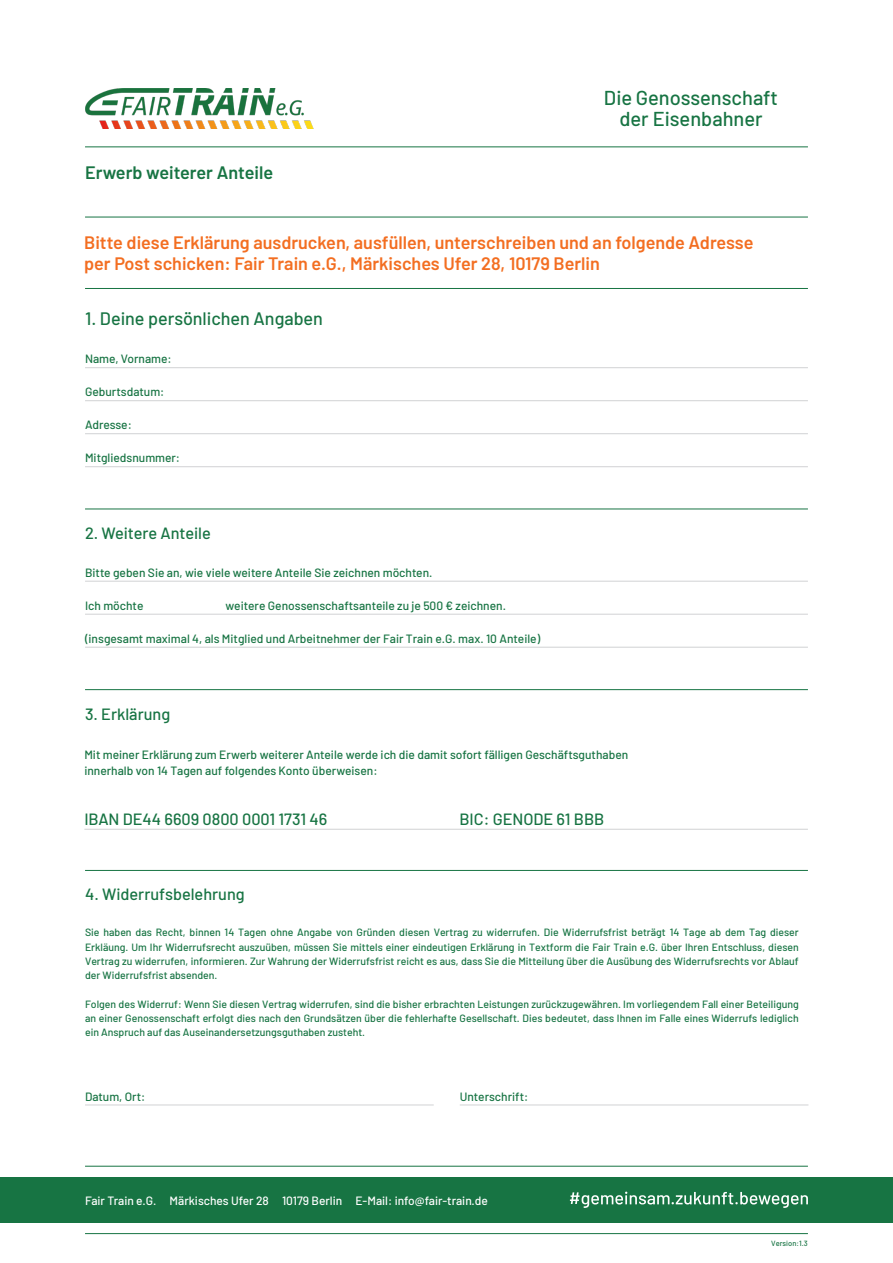
<style>
.page{position:relative;width:893px;height:1263px;background:#fff}
.page>*{position:absolute;margin:0;border:0;box-sizing:border-box;transform-origin:0 0}
.t1{font:500 20.1px "Barlow";color:#177443}
.t2{font:600 18px/21px "Barlow";color:#f36e21}
.t3{font:500 18px "Barlow";color:#177443}
.t4{font:600 18px "Barlow";color:#177443}
.t5{font:500 16.35px "Barlow";color:#177443}
.t6{font:500 12px/16.5px "Barlow";color:#177443}
.t7{font:500 12px "Barlow";color:#fff}
.t8{font:500 10.5px/14.2px "Barlow";color:#177443;text-align:justify}
.Bodytext_grün{font:500 7.5px "Barlow";color:#177443}
.s1{color:#fff}
</style>
<div class="page">
<hr style="left:85px;top:146px;width:723px;height:1px;background:#177443">
<hr style="left:85px;top:217px;width:723px;height:1px;background:#177443">
<hr style="left:85px;top:288px;width:723px;height:1px;background:#177443">
<hr style="left:85px;top:509px;width:723px;height:1px;background:#177443">
<hr style="left:85px;top:689px;width:723px;height:1px;background:#177443">
<hr style="left:85px;top:1166px;width:723px;height:1px;background:#177443">
<hr style="left:85px;top:1233px;width:723px;height:1px;background:#177443">
<img style="left:85px;top:89px;width:229px;height:40px">
<hr style="left:85px;top:367px;width:723px;height:1px;background:#d1d2d4">
<hr style="left:85px;top:400px;width:723px;height:1px;background:#d1d2d4">
<hr style="left:85px;top:433px;width:723px;height:1px;background:#d1d2d4">
<hr style="left:85px;top:466px;width:723px;height:1px;background:#d1d2d4">
<hr style="left:85px;top:581px;width:723px;height:1px;background:#d1d2d4">
<hr style="left:85px;top:614px;width:723px;height:1px;background:#d1d2d4">
<hr style="left:85px;top:647px;width:723px;height:1px;background:#d1d2d4">
<hr style="left:85px;top:1104px;width:349px;height:1px;background:#d1d2d4">
<hr style="left:460px;top:1104px;width:348px;height:1px;background:#d1d2d4">
<hr style="left:84px;top:829px;width:724px;height:1px;background:#d1d2d4">
<hr style="left:85px;top:870px;width:723px;height:1px;background:#177443">
<div style="left:0;top:1177px;width:893px;height:45px;background:#177443"></div>
<svg style="left:570px;top:1191px;width:238px;height:17px"></svg>
<p class="t4" style="left:85px;top:159px;width:190px">Erwerb weiterer Anteile</p>
<p class="t1" style="left:604px;top:83px;width:176px">Die Genossenschaft</p>
<p class="t1" style="left:619px;top:104px;width:145px">der Eisenbahner</p>
<p class="t2" style="left:84px;top:230px;width:671px">Bitte diese Erklärung ausdrucken, ausfüllen, unterschreiben und an folgende Adresse per Post schicken: Fair Train e.G., Märkisches Ufer 28, 10179 Berlin</p>
<p class="t3" style="left:85px;top:306px;width:239px">1. Deine persönlichen Angaben</p>
<p class="t6" style="left:85px;top:350px;width:88px">Name, Vorname:</p>
<p class="t6" style="left:85px;top:383px;width:81px">Geburtsdatum:</p>
<p class="t6" style="left:85px;top:416px;width:48px">Adresse:</p>
<p class="t6" style="left:85px;top:449px;width:97px">Mitgliedsnummer:</p>
<p class="t5" style="left:85px;top:521px;width:127px">2. Weitere Anteile</p>
<p class="t6" style="left:85px;top:563px;width:349px">Bitte geben Sie an, wie viele weitere Anteile Sie zeichnen möchten.</p>
<p class="t6" style="left:85px;top:597px;width:422px">Ich möchte <span class="s1">➀</span> <span class="s1">➁</span> <span class="s1">➂</span> <span class="s1">➃</span> weitere Genossenschaftsanteile zu je 500 € zeichnen.</p>
<p class="t6" style="left:85px;top:629px;width:457px">(insgesamt maximal 4, als Mitglied und Arbeitnehmer der Fair Train e.G. max. 10 Anteile)</p>
<p class="t5" style="left:85px;top:702px;width:87px">3. Erklärung</p>
<p class="t6" style="left:84px;top:745px;width:545px">Mit meiner Erklärung zum Erwerb weiterer Anteile werde ich die damit sofort fälligen Geschäftsguthaben innerhalb von 14 Tagen auf folgendes Konto überweisen:</p>
<p class="t5" style="left:84px;top:807px;width:244px">IBAN DE44 6609 0800 0001 1731 46</p>
<p class="t5" style="left:459px;top:807px;width:146px">BIC: GENODE 61 BBB</p>
<p class="t5" style="left:85px;top:882px;width:161px">4. Widerrufsbelehrung</p>
<p class="t8" style="left:85px;top:924px;width:715px">Sie haben das Recht, binnen 14 Tagen ohne Angabe von Gründen diesen Vertrag zu widerrufen. Die Widerrufsfrist beträgt 14 Tage ab dem Tag dieser Erkläung. Um Ihr Widerrufsrecht auszuüben, müssen Sie mittels einer eindeutigen Erklärung in Textform die Fair Train e.G. über Ihren Entschluss, diesen Vertrag zu widerrufen, informieren. Zur Wahrung der Widerrufsfrist reicht es aus, dass Sie die Mitteilung über die Ausübung des Widerrufsrechts vor Ablauf der Widerrufsfrist absenden.</p>
<p class="t8" style="left:85px;top:996px;width:715px">Folgen des Widerruf: Wenn Sie diesen Vertrag widerrufen, sind die bisher erbrachten Leistungen zurückzugewähren. Im vorliegendem Fall einer Beteiligung an einer Genossenschaft erfolgt dies nach den Grundsätzen über die fehlerhafte Gesellschaft. Dies bedeutet, dass Ihnen im Falle eines Widerrufs lediglich ein Anspruch auf das Auseinandersetzungsguthaben zusteht.</p>
<p class="t6" style="left:85px;top:1087px;width:62px">Datum, Ort:</p>
<p class="t6" style="left:460px;top:1087px;width:70px">Unterschrift:</p>
<p class="t7" style="left:85px;top:1192px;width:73px">Fair Train e.G.</p>
<p class="t7" style="left:170px;top:1192px;width:101px">Märkisches Ufer 28</p>
<p class="t7" style="left:282px;top:1192px;width:62px">10179 Berlin</p>
<p class="t7" style="left:355px;top:1192px;width:134px">E-Mail: info@fair-train.de</p>
<p class="Bodytext_grün" style="left:771px;top:1238px;width:38px">Version:1.3</p>
</div>
